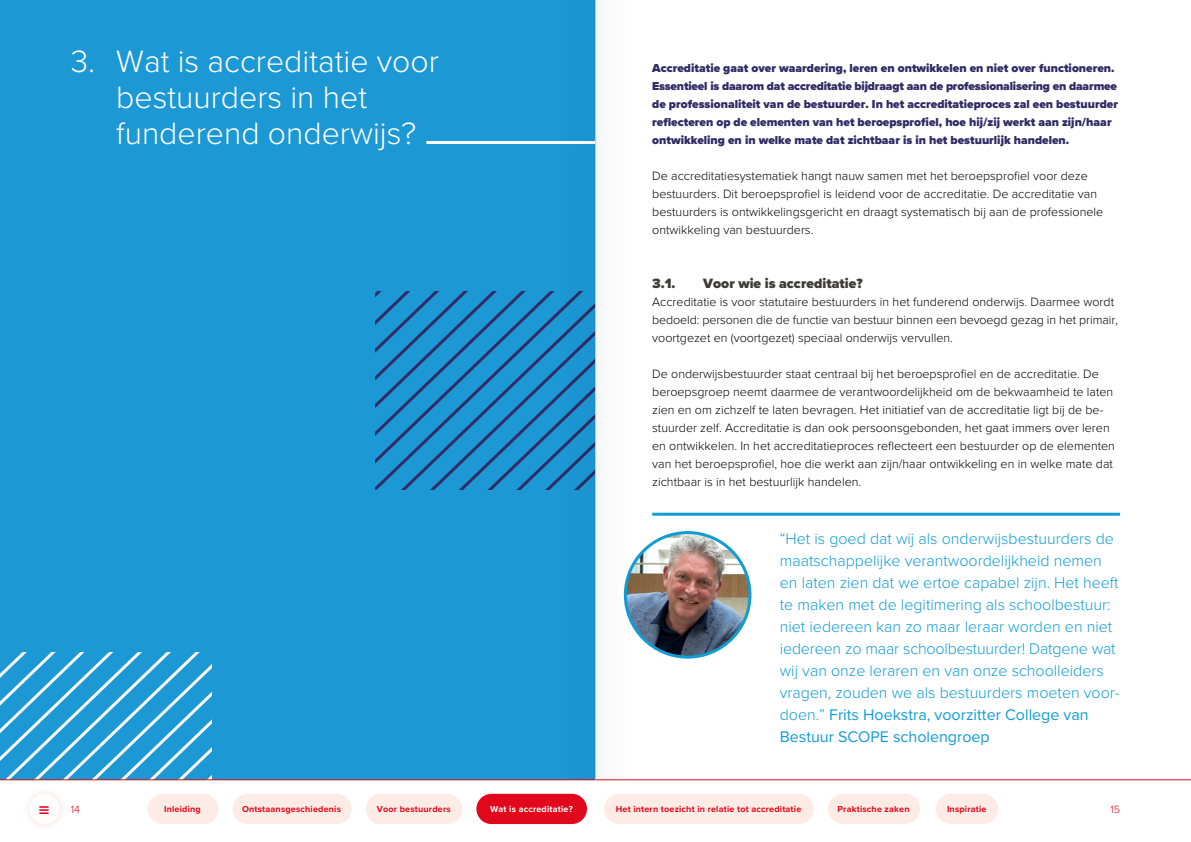
<style>
.page{position:relative;width:1191px;height:842px;background:#fff}
.page>*{position:absolute;margin:0;border:0;box-sizing:border-box;transform-origin:0 0}
.H1_DEF{font:300 32px/36px "Proxima Nova";color:#fff}
.Quote_DEF{font:300 16px/22px "Proxima Nova";color:#119dd4}
.H2_DEF{font:900 14px "Proxima Nova";color:#3d3c3b}
.platte_tekst_DEF{font:300 12.5px/18px "Proxima Nova";color:#000}
.intro_DEF{font:900 12px/18px "Proxima Nova";color:#302c65}
.t1{font:300 10.9px "Proxima Nova";color:#e1081c}
.navigatiebalk{font:700 9px "Proxima Nova";letter-spacing:.02em;color:#e1081c}
.navigatiebalk-2{font:700 9px "Proxima Nova";letter-spacing:.02em;color:#fff}
.s1{font-weight:400}
</style>
<div class="page">
<div style="left:0;top:0;width:595px;height:780px;background:#1c98d5"></div>
<hr style="left:426px;top:141px;width:169px;height:3px;background:#fff">
<svg style="left:375px;top:291px;width:186px;height:198px"></svg>
<hr style="left:652px;top:513px;width:468px;height:3px;background:#119dd4">
<img style="left:625px;top:532px;width:125px;height:125px;border-radius:62px">
<div style="left:624px;top:531px;width:127px;height:128px;border:3px solid #119dd4;border-radius:50%"></div>
<svg style="left:0;top:652px;width:212px;height:128px"></svg>
<hr style="left:0;top:780px;width:595px;height:1px;background:#e1081c">
<hr style="left:595px;top:780px;width:596px;height:1px;background:#e1081c">
<div style="left:147px;top:794px;width:71px;height:30px;background:#fdece6;border-radius:15px"></div>
<div style="left:232px;top:794px;width:119px;height:30px;background:#fdece6;border-radius:15px"></div>
<div style="left:604px;top:794px;width:210px;height:30px;background:#fdece6;border-radius:15px"></div>
<div style="left:828px;top:794px;width:92px;height:30px;background:#fdece6;border-radius:15px"></div>
<div style="left:935px;top:794px;width:63px;height:30px;background:#fdece6;border-radius:15px"></div>
<div style="left:476px;top:794px;width:111px;height:30px;background:#e1081c;border-radius:15px"></div>
<div style="left:366px;top:794px;width:96px;height:30px;background:#fdece6;border-radius:15px"></div>
<div style="left:561px;top:0;width:34px;height:780px;background:#1b95d1"></div>
<div style="left:595px;top:0;width:34px;height:780px;background:#fafafa"></div>
<hr style="left:595px;top:0;width:1px;height:780px;background:#dadada">
<p class="H1_DEF" style="left:116px;top:42px;width:324px;text-indent:-45px">3. Wat is accreditatie voor bestuurders in het funderend onderwijs?</p>
<p class="intro_DEF" style="left:652px;top:59px;width:467px">Accreditatie gaat over waardering, leren en ontwikkelen en niet over functioneren.<br>Essentieel is daarom dat accreditatie bijdraagt aan de professionalisering en daarmee de professionaliteit van de bestuurder. In het accreditatieproces zal een bestuurder reflecteren op de elementen van het beroepsprofiel, hoe hij/zij werkt aan zijn/haar ontwikkeling en in welke mate dat zichtbaar is in het bestuurlijk handelen.</p>
<p class="platte_tekst_DEF" style="left:652px;top:166px;width:452px">De accreditatiesystematiek hangt nauw samen met het beroepsprofiel voor deze bestuurders. Dit beroepsprofiel is leidend voor de accreditatie. De accreditatie van bestuurders is ontwikkelingsgericht en draagt systematisch bij aan de professionele ontwikkeling van bestuurders.</p>
<p class="H2_DEF" style="left:652px;top:273px;width:25px">3.1.</p>
<p class="H2_DEF" style="left:703px;top:273px;width:161px">Voor wie is accreditatie?</p>
<p class="platte_tekst_DEF" style="left:652px;top:292px;width:467px">Accreditatie is voor statutaire bestuurders in het funderend onderwijs. Daarmee wordt bedoeld: personen die de functie van bestuur binnen een bevoegd gezag in het primair, voortgezet en (voortgezet) speciaal onderwijs vervullen.</p>
<p class="platte_tekst_DEF" style="left:652px;top:364px;width:464px">De onderwijsbestuurder staat centraal bij het beroepsprofiel en de accreditatie. De beroepsgroep neemt daarmee de verantwoordelijkheid om de bekwaamheid te laten zien en om zichzelf te laten bevragen. Het initiatief van de accreditatie ligt bij de be&shy;stuurder zelf. Accreditatie is dan ook persoonsgebonden, het gaat immers over leren en ontwikkelen. In het accreditatieproces reflecteert een bestuurder op de elementen van het beroepsprofiel, hoe die werkt aan zijn/haar ontwikkeling en in welke mate dat zichtbaar is in het bestuurlijk handelen.</p>
<p class="Quote_DEF" style="left:780px;top:527px;width:341px">“Het is goed dat wij als onderwijsbestuurders de maatschappelijke verantwoordelijkheid nemen en laten zien dat we ertoe capabel zijn. Het heeft te maken met de legitimering als schoolbestuur: niet iedereen kan zo maar leraar worden en niet iedereen zo maar schoolbestuurder! Datgene wat wij van onze leraren en van onze schoolleiders vragen, zouden we als bestuurders moeten voor&shy;doen.” <span class="s1">Frits Hoekstra, voorzitter College van Bestuur SCOPE scholengroep</span></p>
<p class="t1" style="left:71px;top:801px;width:11px">14</p>
<p class="t1" style="left:1110px;top:801px;width:11px">15</p>
<p class="navigatiebalk" style="left:164px;top:802px;width:38px">Inleiding</p>
<p class="navigatiebalk" style="left:242px;top:802px;width:100px">Ontstaansgeschiedenis</p>
<p class="navigatiebalk" style="left:377px;top:802px;width:75px">Voor bestuurders</p>
<p class="navigatiebalk-2" style="left:490px;top:802px;width:84px">Wat is accreditatie?</p>
<p class="navigatiebalk" style="left:616px;top:802px;width:187px">Het intern toezicht in relatie tot accreditatie</p>
<p class="navigatiebalk" style="left:837px;top:802px;width:74px">Praktische zaken</p>
<p class="navigatiebalk" style="left:947px;top:802px;width:41px">Inspiratie</p>
</div>
